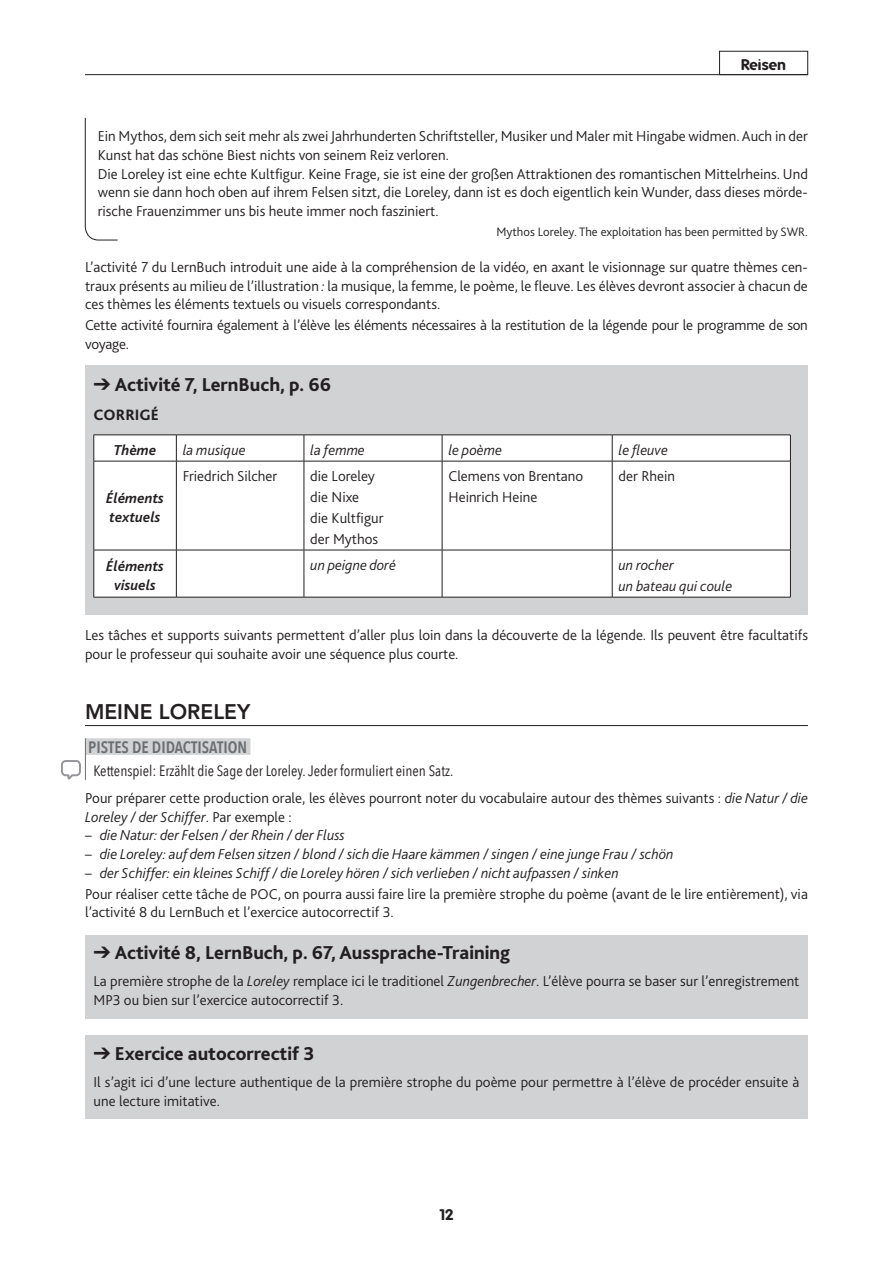
<style>
.page{position:relative;width:893px;height:1263px;background:#fff}
.page>*{position:absolute;margin:0;border:0;box-sizing:border-box;transform-origin:0 0}
.t1{font:800 21px "Avenir LT Std";color:#231f20}
.t2{font:800 19.5px "Bliss 2";color:#231f20}
.t3{font:600 16.5px "Avenir Next Condensed";color:#6c6d70}
.t4{font:800 15.75px "Bliss 2";color:#231f20}
.t5{font:300 15px/18.8px "Bliss 2";color:#231f20}
.t6{font:italic 300 15px/20.9px "Bliss 2";color:#231f20}
.t7{font:15px "Avenir Next Condensed";color:#231f20}
.t8{font:italic 700 15px/18.8px "Bliss 2";color:#231f20}
.t9{font:700 15px "Folks";color:#231f20}
.t10{font:300 12.75px "Bliss 2";color:#231f20}
.s1{font-style:italic}
</style>
<div class="page">
<div style="left:85px;top:365px;width:723px;height:249px;background:#d1d2d4"></div>
<div style="left:85px;top:935px;width:723px;height:83px;background:#d1d2d4"></div>
<div style="left:85px;top:1035px;width:723px;height:83px;background:#d1d2d4"></div>
<hr style="left:85px;top:74px;width:723px;height:1px;background:#231f20">
<hr style="left:85px;top:725px;width:723px;height:1px;background:#231f20">
<div style="left:85px;top:738px;width:165px;height:17px;background:#d1d2d4"></div>
<div style="left:177px;top:436px;width:613px;height:161px;background:#fff"></div>
<svg style="left:304px;top:436px;width:1px;height:25px"></svg>
<svg style="left:442px;top:436px;width:1px;height:25px"></svg>
<svg style="left:612px;top:436px;width:1px;height:25px"></svg>
<hr style="left:176px;top:461px;width:128px;height:1px;background:#231f20">
<hr style="left:304px;top:461px;width:138px;height:1px;background:#231f20">
<hr style="left:304px;top:461px;width:1px;height:89px;background:#231f20">
<hr style="left:442px;top:461px;width:170px;height:1px;background:#231f20">
<hr style="left:442px;top:461px;width:1px;height:89px;background:#231f20">
<hr style="left:612px;top:461px;width:179px;height:1px;background:#231f20">
<hr style="left:612px;top:461px;width:1px;height:89px;background:#231f20">
<hr style="left:176px;top:550px;width:128px;height:1px;background:#231f20">
<hr style="left:304px;top:550px;width:138px;height:1px;background:#231f20">
<hr style="left:304px;top:550px;width:1px;height:47px;background:#231f20">
<hr style="left:442px;top:550px;width:170px;height:1px;background:#231f20">
<hr style="left:442px;top:550px;width:1px;height:47px;background:#231f20">
<hr style="left:612px;top:550px;width:179px;height:1px;background:#231f20">
<hr style="left:612px;top:550px;width:1px;height:47px;background:#231f20">
<hr style="left:94px;top:597px;width:82px;height:1px;background:#231f20">
<hr style="left:176px;top:435px;width:128px;height:1px;background:#231f20">
<div style="left:94px;top:435px;width:83px;height:162px;background:#fff"></div>
<hr style="left:304px;top:435px;width:138px;height:1px;background:#231f20">
<hr style="left:442px;top:435px;width:170px;height:1px;background:#231f20">
<hr style="left:612px;top:435px;width:179px;height:1px;background:#231f20">
<svg style="left:790px;top:435px;width:1px;height:26px"></svg>
<hr style="left:176px;top:461px;width:1px;height:89px;background:#231f20">
<hr style="left:790px;top:461px;width:1px;height:89px;background:#231f20">
<hr style="left:176px;top:550px;width:1px;height:47px;background:#231f20">
<hr style="left:790px;top:550px;width:1px;height:47px;background:#231f20">
<hr style="left:176px;top:597px;width:128px;height:1px;background:#231f20">
<hr style="left:304px;top:597px;width:138px;height:1px;background:#231f20">
<hr style="left:442px;top:597px;width:170px;height:1px;background:#231f20">
<hr style="left:612px;top:597px;width:179px;height:1px;background:#231f20">
<svg style="left:85px;top:117px;width:33px;height:123px"></svg>
<hr style="left:85px;top:738px;width:1px;height:42px;background:#6c6d70">
<svg style="left:61px;top:760px;width:20px;height:20px"></svg>
<div style="left:719px;top:51px;width:89px;height:24px;border:1px solid #231f20"></div>
<p class="t9" style="left:741px;top:56px;width:46px">Reisen</p>
<p class="t5" style="left:98px;top:126px;width:712px">Ein Mythos, dem sich seit mehr als zwei Jahrhunderten Schriftsteller, Musiker und Maler mit Hingabe widmen. Auch in der Kunst hat das schöne Biest nichts von seinem Reiz verloren.<br>Die Loreley ist eine echte Kultfigur. Keine Frage, sie ist eine der großen Attraktionen des romantischen Mittelrheins. Und wenn sie dann hoch oben auf ihrem Felsen sitzt, die Loreley, dann ist es doch eigentlich kein Wunder, dass dieses mörde&shy;rische Frauenzimmer uns bis heute immer noch fasziniert.</p>
<p class="t10" style="left:496px;top:224px;width:313px">Mythos Loreley. The exploitation has been permitted by SWR.</p>
<p class="t5" style="left:85px;top:257px;width:724px;text-align:justify">L’activité 7 du LernBuch introduit une aide à la compréhension de la vidéo, en axant le visionnage sur quatre thèmes cen&shy;traux présents au milieu de l’illustration <span class="s1">:</span> la musique, la femme, le poème, le fleuve. Les élèves devront associer à chacun de ces thèmes les éléments textuels ou visuels correspondants.</p>
<p class="t5" style="left:85px;top:315px;width:724px">Cette activité fournira également à l’élève les éléments nécessaires à la restitution de la légende pour le programme de son voyage.</p>
<h2 class="t2" style="left:94px;top:372px;width:239px">➔ Activité 7, LernBuch, p. 66</h2>
<p class="t4" style="left:94px;top:405px;width:67px">CORRIGÉ</p>
<p class="t8" style="left:114px;top:440px;width:44px">Thème</p>
<p class="t6" style="left:183px;top:439px;width:64px">la musique</p>
<p class="t6" style="left:310px;top:439px;width:56px">la femme</p>
<p class="t6" style="left:448px;top:439px;width:55px">le poème</p>
<p class="t6" style="left:619px;top:439px;width:51px">le fleuve</p>
<p class="t8" style="left:106px;top:488px;width:59px">Éléments textuels</p>
<p class="t5" style="left:183px;top:466px;width:96px">Friedrich Silcher</p>
<p class="t5" style="left:310px;top:465px;width:75px;line-height:20.9px">die Loreley die Nixe<br>die Kultfigur der Mythos</p>
<p class="t5" style="left:448px;top:465px;width:136px;line-height:20.9px">Clemens von Brentano<br>Heinrich Heine</p>
<p class="t5" style="left:619px;top:466px;width:58px">der Rhein</p>
<p class="t8" style="left:106px;top:556px;width:59px;text-align:center">Éléments visuels</p>
<p class="t6" style="left:310px;top:554px;width:87px">un peigne doré</p>
<p class="t6" style="left:619px;top:554px;width:115px">un rocher<br>un bateau qui coule</p>
<p class="t5" style="left:85px;top:625px;width:724px">Les tâches et supports suivants permettent d’aller plus loin dans la découverte de la légende. Ils peuvent être facultatifs pour le professeur qui souhaite avoir une séquence plus courte.</p>
<h1 class="t1" style="left:85px;top:699px;width:167px">MEINE LORELEY</h1>
<p class="t3" style="left:88px;top:737px;width:160px">PISTES DE DIDACTISATION</p>
<p class="t7" style="left:94px;top:761px;width:361px">Kettenspiel: Erzählt die Sage der Loreley. Jeder formuliert einen Satz.</p>
<p class="t5" style="left:85px;top:788px;width:724px">Pour préparer cette production orale, les élèves pourront noter du vocabulaire autour des thèmes suivants : <span class="s1">die Natur / die<br>Loreley / der Schiffer</span>. Par exemple :</p>
<p class="t6" style="left:85px;top:824px;width:261px">– die Natur: der Felsen / der Rhein / der Fluss</p>
<p class="t6" style="left:85px;top:843px;width:590px">– die Loreley: auf dem Felsen sitzen / blond / sich die Haare kämmen / singen / eine junge Frau / schön</p>
<p class="t6" style="left:85px;top:862px;width:535px">– der Schiffer: ein kleines Schiff / die Loreley hören / sich verlieben / nicht aufpassen / sinken</p>
<p class="t5" style="left:85px;top:884px;width:724px">Pour réaliser cette tâche de POC, on pourra aussi faire lire la première strophe du poème (avant de le lire entièrement), via l’activité 8 du LernBuch et l’exercice autocorrectif 3.</p>
<h2 class="t2" style="left:94px;top:940px;width:418px">➔ Activité 8, LernBuch, p. 67, Aussprache-Training</h2>
<p class="t5" style="left:94px;top:972px;width:707px">La première strophe de la <span class="s1">Loreley</span> remplace ici le traditionel <span class="s1">Zungenbrecher</span>. L’élève pourra se baser sur l’enregistrement<br>MP3 ou bien sur l’exercice autocorrectif 3.</p>
<h2 class="t2" style="left:94px;top:1041px;width:222px">➔ Exercice autocorrectif 3</h2>
<p class="t5" style="left:94px;top:1072px;width:707px">Il s’agit ici d’une lecture authentique de la première strophe du poème pour permettre à l’élève de procéder ensuite à une lecture imitative.</p>
<p class="t9" style="left:439px;top:1205px;width:16px">12</p>
</div>
